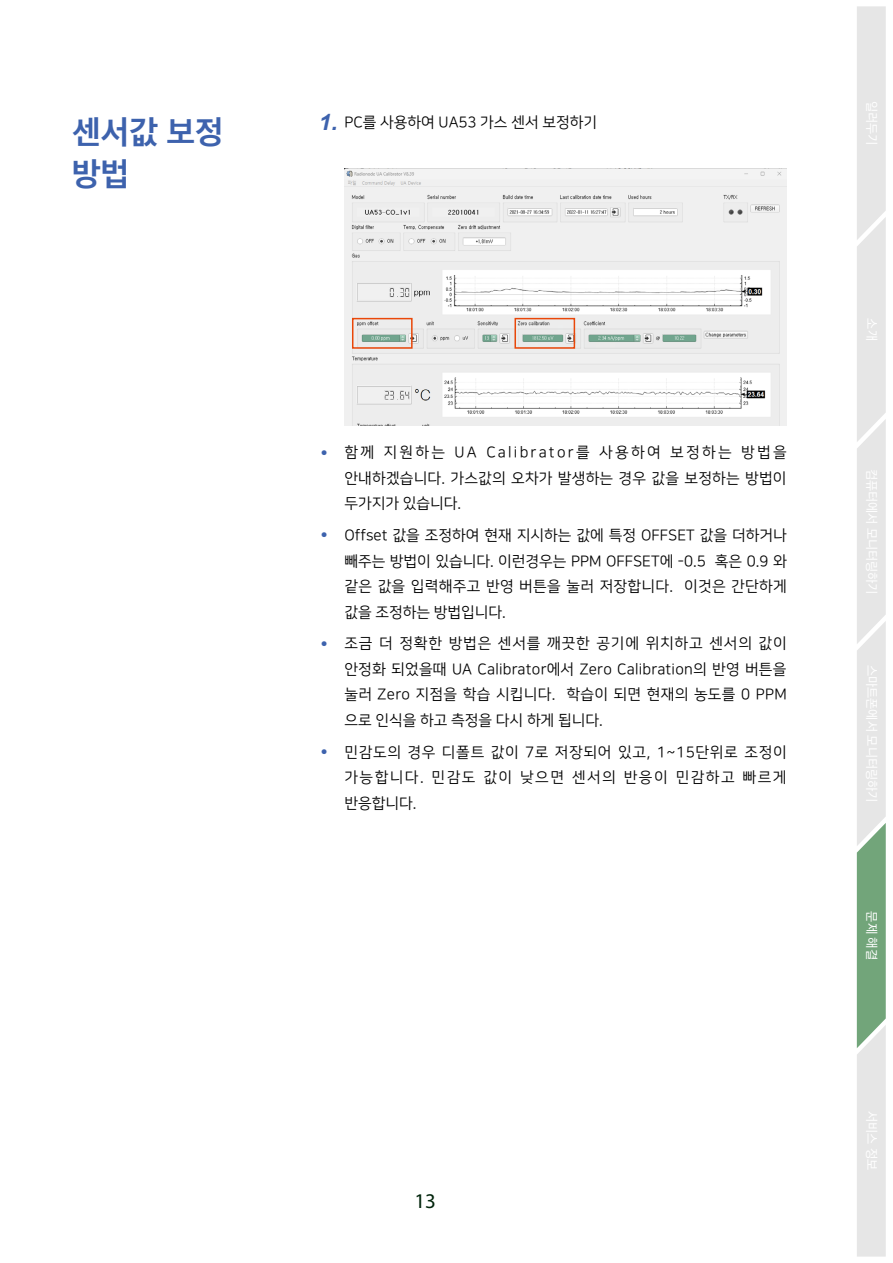
<style>
.page{position:relative;width:893px;height:1263px;background:#fff}
.page>*{position:absolute;margin:0;border:0;box-sizing:border-box;transform-origin:0 0}
.t1{font:33px/42px "Apple SD Gothic Neo B00";color:#3d62ad}
.t2{font:21px "Myriad Pro";color:#00240b}
.t3{font:15px/25.5px "Nanum Square R";letter-spacing:.015em;color:#000;text-align:justify}
.t4{font:500 12.75px "Ko Pub World Dotum";color:#fff}
.s1{font-family:"Arial";font-weight:700;font-style:italic;font-size:22.5px;color:#3d62ad}
</style>
<div class="page">
<svg style="left:857px;top:6px;width:29px;height:1250px;background:#d4dcd6"></svg>
<img style="left:344px;top:168px;width:443px;height:257px">
<div style="left:352px;top:318px;width:61px;height:31px;border:2px solid #e94709"></div>
<div style="left:514px;top:318px;width:61px;height:31px;border:2px solid #e94709"></div>
<h1 class="t1" style="left:72px;top:109px;width:153px">센서값 보정 방법</h1>
<p class="t3" style="left:319px;top:110px;width:280px"><span class="s1">1.</span> PC를 사용하여 UA53 가스 센서 보정하기</p>
<p class="t3" style="left:344px;top:440px;width:444px;text-indent:-23px"><sup>●</sup> 함께 지원하는 UA Calibrator를 사용하여 보정하는 방법을 안내하겠습니다. 가스값의 오차가 발생하는 경우 값을 보정하는 방법이 두가지가 있습니다.</p>
<p class="t3" style="left:344px;top:523px;width:444px;text-indent:-23px"><sup>●</sup> Offset 값을 조정하여 현재 지시하는 값에 특정 OFFSET 값을 더하거나 빼주는 방법이 있습니다. 이런경우는 PPM OFFSET에 -0.5 혹은 0.9 와 같은 값을 입력해주고 반영 버튼을 눌러 저장합니다. 이것은 간단하게 값을 조정하는 방법입니다.</p>
<p class="t3" style="left:344px;top:631px;width:444px;text-indent:-23px"><sup>●</sup> 조금 더 정확한 방법은 센서를 깨끗한 공기에 위치하고 센서의 값이 안정화 되었을때 UA Calibrator에서 Zero Calibration의 반영 버튼을 눌러 Zero 지점을 학습 시킵니다. 학습이 되면 현재의 농도를 0 PPM 으로 인식을 하고 측정을 다시 하게 됩니다.</p>
<p class="t3" style="left:344px;top:740px;width:444px;text-indent:-23px"><sup>●</sup> 민감도의 경우 디폴트 값이 7로 저장되어 있고, 1~15단위로 조정이 가능합니다. 민감도 값이 낮으면 센서의 반응이 민감하고 빠르게 반응합니다.</p>
<p class="t4" style="left:881px;top:318px;width:24px;rotate:90deg">소개</p>
<p class="t4" style="left:881px;top:911px;width:50px;rotate:90deg">문제 해결</p>
<h2 class="t2" style="left:414px;top:1188px;width:23px">13</h2>
</div>
